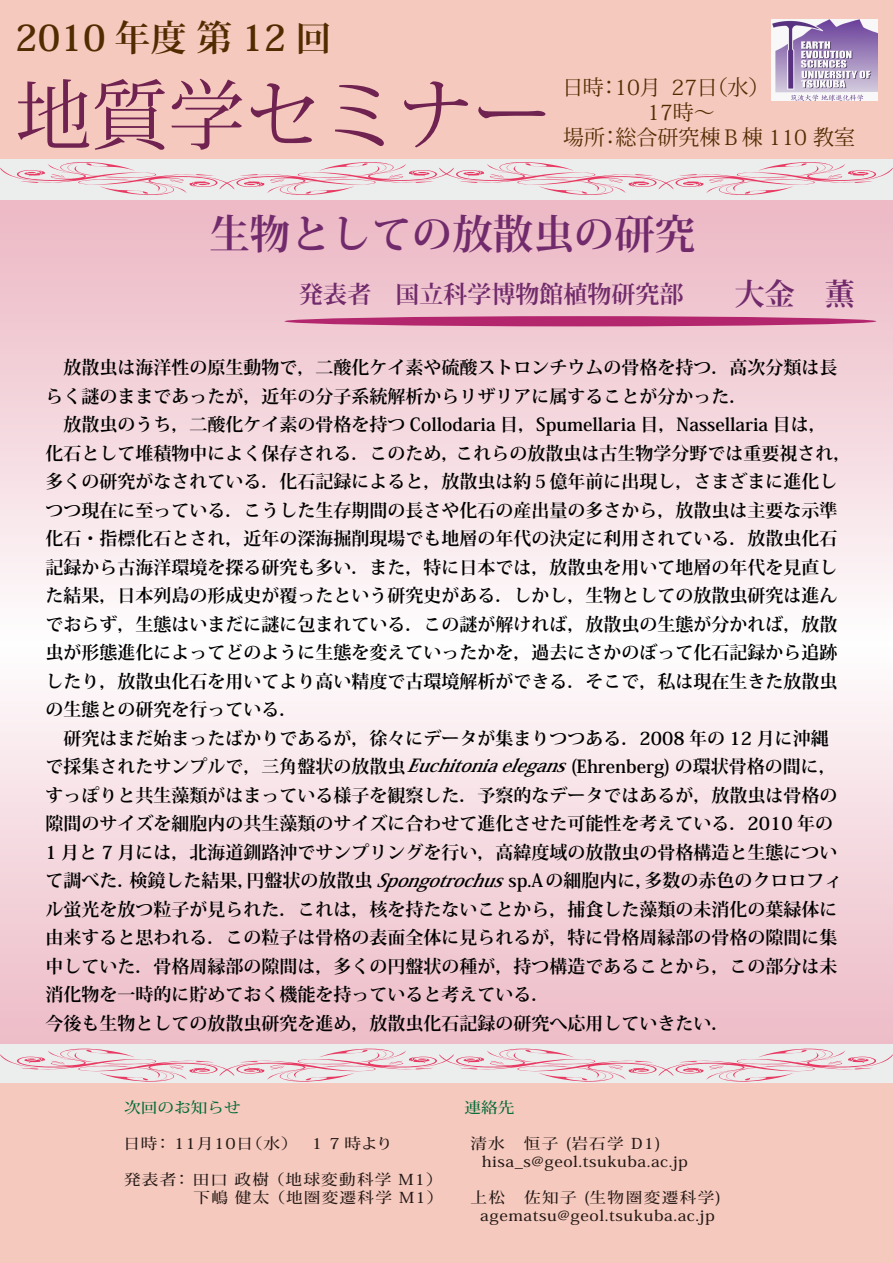
<style>
.page{position:relative;width:893px;height:1263px;background:#fff}
.page>*{position:absolute;margin:0;border:0;box-sizing:border-box;transform-origin:0 0}
.t1{font:76.5px "Koz Min Pro";color:#702251}
.t2{font:700 40.5px "Koz Min Pro";color:#712b6c}
.t3{font:700 36px "Koz Min Pro";color:#522c01}
.t4{font:700 24px "Koz Min Pro";color:#712b6c}
.t5{font:21px/25.2px "Koz Min Pro";color:#522c01}
.t6{font:700 18px/28.5px "Koz Min Pro";color:#000}
.t7{font:500 15px/18px "Koz Min Pro";letter-spacing:.045em;color:#231815;scale:1.11 1}
.t8{font:500 15px/18px "Koz Min Pro";letter-spacing:.07em;color:#231815;text-align:right;scale:1.11 1}
.t9{font:500 15px "Koz Min Pro";color:#006934;scale:1.11 1}
.s1{font-size:40.5px}
.s2{font-size:30px}
.s3{font-style:italic}
</style>
<div class="page">
<div style="left:0;top:158px;width:893px;height:43px;background:#eceded"></div>
<div style="left:0;top:1043px;width:893px;height:43px;background:#eceded"></div>
<div style="left:0;top:1083px;width:893px;height:180px;background:#f5c9be"></div>
<div style="left:0;top:0;width:893px;height:158px;background:#f5c9be"></div>
<div style="left:0;top:201px;width:893px;height:443px;background:linear-gradient(to bottom,#ecb6c3,#fefcfc)"></div>
<div style="left:0;top:644px;width:893px;height:427px;background:linear-gradient(to bottom,#fefbfc,#ebb9c5)"></div>
<div style="left:285px;top:316px;width:591px;height:10px;background:#b3256c;border-radius:50%"></div>
<img style="left:772px;top:19px;width:105px;height:82px">
<svg style="left:0;top:162px;width:893px;height:33px"></svg>
<svg style="left:0;top:1049px;width:893px;height:32px"></svg>
<h3 class="t3" style="left:15px;top:11px;width:318px">2010 年度 第 12 回</h3>
<h1 class="t1" style="left:15px;top:61px;width:537px">地質学セミナー</h1>
<p class="t5" style="left:562px;top:74px;width:294px">日時：10月 27日（水）　<br>　　　　17時～<br>場所：総合研究棟Ｂ棟 110 教室</p>
<h2 class="t2" style="left:209px;top:204px;width:488px">生物としての放散虫の研究</h2>
<h3 class="t4" style="left:299px;top:277px;width:557px">発表者　国立科学博物館植物研究部<span class="s1">　</span> <span class="s2">大金　薫</span></h3>
<p class="t6" style="left:45px;top:353px;width:807px">　放散虫は海洋性の原生動物で，二酸化ケイ素や硫酸ストロンチウムの骨格を持つ．高次分類は長らく謎のままであったが，近年の分子系統解析からリザリアに属することが分かった．<br>　放散虫のうち，二酸化ケイ素の骨格を持つ Collodaria 目，Spumellaria 目，Nassellaria 目は，<br>化石として堆積物中によく保存される．このため，これらの放散虫は古生物学分野では重要視され，多くの研究がなされている．化石記録によると，放散虫は約５億年前に出現し，さまざまに進化しつつ現在に至っている．こうした生存期間の長さや化石の産出量の多さから，放散虫は主要な示準化石・指標化石とされ，近年の深海掘削現場でも地層の年代の決定に利用されている．放散虫化石記録から古海洋環境を探る研究も多い．また，特に日本では，放散虫を用いて地層の年代を見直した結果，日本列島の形成史が覆ったという研究史がある．しかし，生物としての放散虫研究は進んでおらず，生態はいまだに謎に包まれている．この謎が解ければ，放散虫の生態が分かれば，放散虫が形態進化によってどのように生態を変えていったかを，過去にさかのぼって化石記録から追跡したり，放散虫化石を用いてより高い精度で古環境解析ができる．そこで，私は現在生きた放散虫の生態との研究を行っている．<br>　研究はまだ始まったばかりであるが，徐々にデータが集まりつつある．2008 年の 12 月に沖縄<br>で採集されたサンプルで，三角盤状の放散虫<span class="s3">Euchitoniaelegans</span></p>
<p class="t6" style="left:45px;top:752px;width:794px;text-indent:525px">(Ehrenberg) の環状骨格の間に，すっぽりと共生藻類がはまっている様子を観察した．予察的なデータではあるが，放散虫は骨格の隙間のサイズを細胞内の共生藻類のサイズに合わせて進化させた可能性を考えている．2010 年の1 月と 7 月には，北海道釧路沖でサンプリングを行い，高緯度域の放散虫の骨格構造と生態について調べた．検鏡した結果，円盤状の放散虫 <span class="s3">Spongotrochus</span></p>
<p class="t6" style="left:45px;top:866px;width:798px;text-indent:463px">sp.Aの細胞内に，多数の赤色のクロロフィル蛍光を放つ粒子が見られた．これは，核を持たないことから，捕食した藻類の未消化の葉緑体に由来すると思われる．この粒子は骨格の表面全体に見られるが，特に骨格周縁部の骨格の隙間に集中していた．骨格周縁部の隙間は，多くの円盤状の種が，持つ構造であることから，この部分は未消化物を一時的に貯めておく機能を持っていると考えている．<br>今後も生物としての放散虫研究を進め，放散虫化石記録の研究へ応用していきたい．</p>
<p class="t9" style="left:124px;top:1097px;width:107px">次回のお知らせ</p>
<p class="t7" style="left:124px;top:1134px;width:244px">日時： 11月10日（水）　１７時より</p>
<p class="t8" style="left:124px;top:1170px;width:289px">発表者： 田口 政樹 （地球変動科学 M1）下嶋 健太 （地圏変遷科学 M1）</p>
<p class="t9" style="left:465px;top:1097px;width:47px">連絡先</p>
<p class="t7" style="left:465px;top:1134px;width:203px;text-indent:6px">清水　恒子 (岩石学 D1)　hisa_s@geol.tsukuba.ac.jp</p>
<p class="t7" style="left:470px;top:1188px;width:227px;text-align:center">上松　佐知子 (生物圏変遷科学) agematsu@geol.tsukuba.ac.jp</p>
</div>
